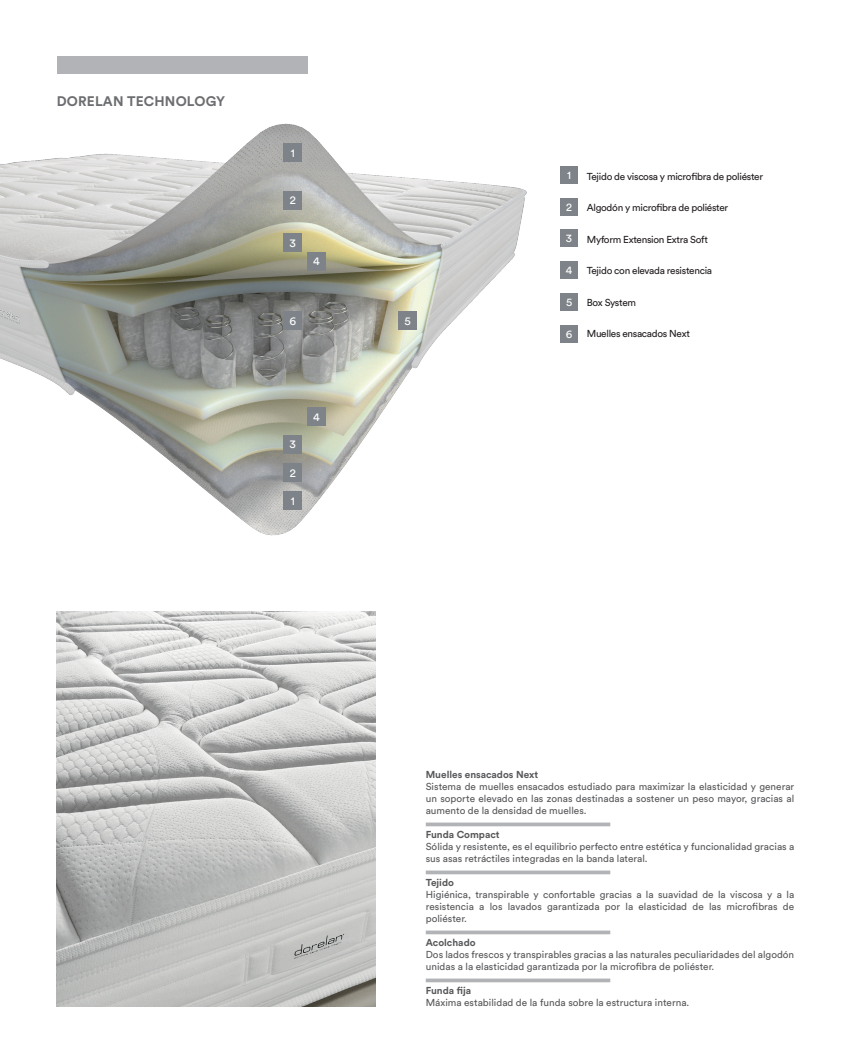
<style>
.page{position:relative;width:851px;height:1063px;background:#fff}
.page>*{position:absolute;margin:0;border:0;box-sizing:border-box;transform-origin:0 0}
.t1{font:700 13.75px "Circular Std";letter-spacing:.01em;color:#6c6d70}
.t2{font:11.62px "Circular Std";color:#fff}
.t3{font:11.25px "Circular Std";color:#fff}
.t4{font:10px/12px "Circular Std";color:#57585a;text-align:justify}
.t5{font:10px "Circular Std";letter-spacing:-.03em;color:#231f20}
.t6{font:700 10px "Circular Std";color:#57585a}
</style>
<div class="page">
<div style="left:57px;top:57px;width:250px;height:17px;background:#b2b3b7"></div>
<img style="left:0;top:123px;width:527px;height:413px">
<div style="left:284px;top:143px;width:18px;height:19px;background:#7d8388"></div>
<div style="left:284px;top:492px;width:18px;height:18px;background:#7d8388"></div>
<div style="left:284px;top:191px;width:18px;height:18px;background:#7d8388"></div>
<div style="left:284px;top:463px;width:18px;height:19px;background:#7d8388"></div>
<div style="left:284px;top:233px;width:18px;height:19px;background:#7d8388"></div>
<div style="left:284px;top:435px;width:18px;height:18px;background:#7d8388"></div>
<div style="left:307px;top:252px;width:18px;height:18px;background:#7d8388"></div>
<div style="left:307px;top:408px;width:18px;height:18px;background:#7d8388"></div>
<div style="left:398px;top:312px;width:19px;height:18px;background:#7d8388"></div>
<div style="left:284px;top:312px;width:18px;height:18px;background:#7d8388"></div>
<img style="left:57px;top:612px;width:319px;height:394px">
<hr style="left:425px;top:823px;width:185px;height:3px;background:#b2b3b7">
<hr style="left:425px;top:871px;width:185px;height:3px;background:#b2b3b7">
<hr style="left:425px;top:931px;width:185px;height:3px;background:#b2b3b7">
<hr style="left:425px;top:979px;width:185px;height:3px;background:#b2b3b7">
<div style="left:560px;top:198px;width:18px;height:18px;background:#7d8388"></div>
<div style="left:560px;top:166px;width:18px;height:18px;background:#7d8388"></div>
<div style="left:560px;top:230px;width:18px;height:17px;background:#7d8388"></div>
<div style="left:560px;top:261px;width:18px;height:18px;background:#7d8388"></div>
<div style="left:560px;top:293px;width:18px;height:18px;background:#7d8388"></div>
<div style="left:560px;top:325px;width:18px;height:18px;background:#7d8388"></div>
<h1 class="t1" style="left:57px;top:92px;width:170px">DORELAN TECHNOLOGY</h1>
<p class="t2" style="left:291px;top:145px;width:6px">1</p>
<p class="t2" style="left:290px;top:193px;width:8px">2</p>
<p class="t2" style="left:289px;top:235px;width:8px">3</p>
<p class="t2" style="left:313px;top:254px;width:8px">4</p>
<p class="t2" style="left:289px;top:314px;width:8px">6</p>
<p class="t2" style="left:404px;top:314px;width:8px">5</p>
<p class="t2" style="left:289px;top:437px;width:8px">3</p>
<p class="t2" style="left:290px;top:465px;width:8px">2</p>
<p class="t2" style="left:291px;top:494px;width:6px">1</p>
<p class="t2" style="left:313px;top:410px;width:8px">4</p>
<p class="t3" style="left:567px;top:168px;width:5px">1</p>
<p class="t3" style="left:566px;top:200px;width:7px">2</p>
<p class="t3" style="left:566px;top:232px;width:8px">3</p>
<p class="t3" style="left:565px;top:263px;width:8px">4</p>
<p class="t3" style="left:566px;top:295px;width:8px">5</p>
<p class="t3" style="left:565px;top:327px;width:8px">6</p>
<p class="t5" style="left:586px;top:170px;width:178px">Tejido de viscosa y microfibra de poliéster</p>
<p class="t5" style="left:586px;top:201px;width:143px">Algodón y microfibra de poliéster</p>
<p class="t5" style="left:586px;top:233px;width:123px">Myform Extension Extra Soft</p>
<p class="t5" style="left:586px;top:264px;width:127px">Tejido con elevada resistencia</p>
<p class="t5" style="left:586px;top:296px;width:51px">Box System</p>
<p class="t5" style="left:586px;top:327px;width:105px">Muelles ensacados Next</p>
<p class="t6" style="left:425px;top:768px;width:114px">Muelles ensacados Next</p>
<p class="t4" style="left:425px;top:781px;width:370px">Sistema de muelles ensacados estudiado para maximizar la elasticidad y generar un soporte elevado en las zonas destinadas a sostener un peso mayor, gracias al aumento de la densidad de muelles.</p>
<p class="t6" style="left:425px;top:828px;width:75px">Funda Compact</p>
<p class="t4" style="left:425px;top:841px;width:370px">Sólida y resistente, es el equilibrio perfecto entre estética y funcionalidad gracias a sus asas retráctiles integradas en la banda lateral.</p>
<p class="t6" style="left:425px;top:876px;width:30px">Tejido</p>
<p class="t4" style="left:425px;top:889px;width:370px">Higiénica, transpirable y confortable gracias a la suavidad de la viscosa y a la resistencia a los lavados garantizada por la elasticidad de las microfibras de poliéster.</p>
<p class="t6" style="left:425px;top:936px;width:51px">Acolchado</p>
<p class="t4" style="left:425px;top:949px;width:370px">Dos lados frescos y transpirables gracias a las naturales peculiaridades del algodón unidas a la elasticidad garantizada por la microfibra de poliéster.</p>
<p class="t6" style="left:425px;top:984px;width:47px">Funda fija</p>
<p class="t4" style="left:425px;top:997px;width:265px">Máxima estabilidad de la funda sobre la estructura interna.</p>
</div>
